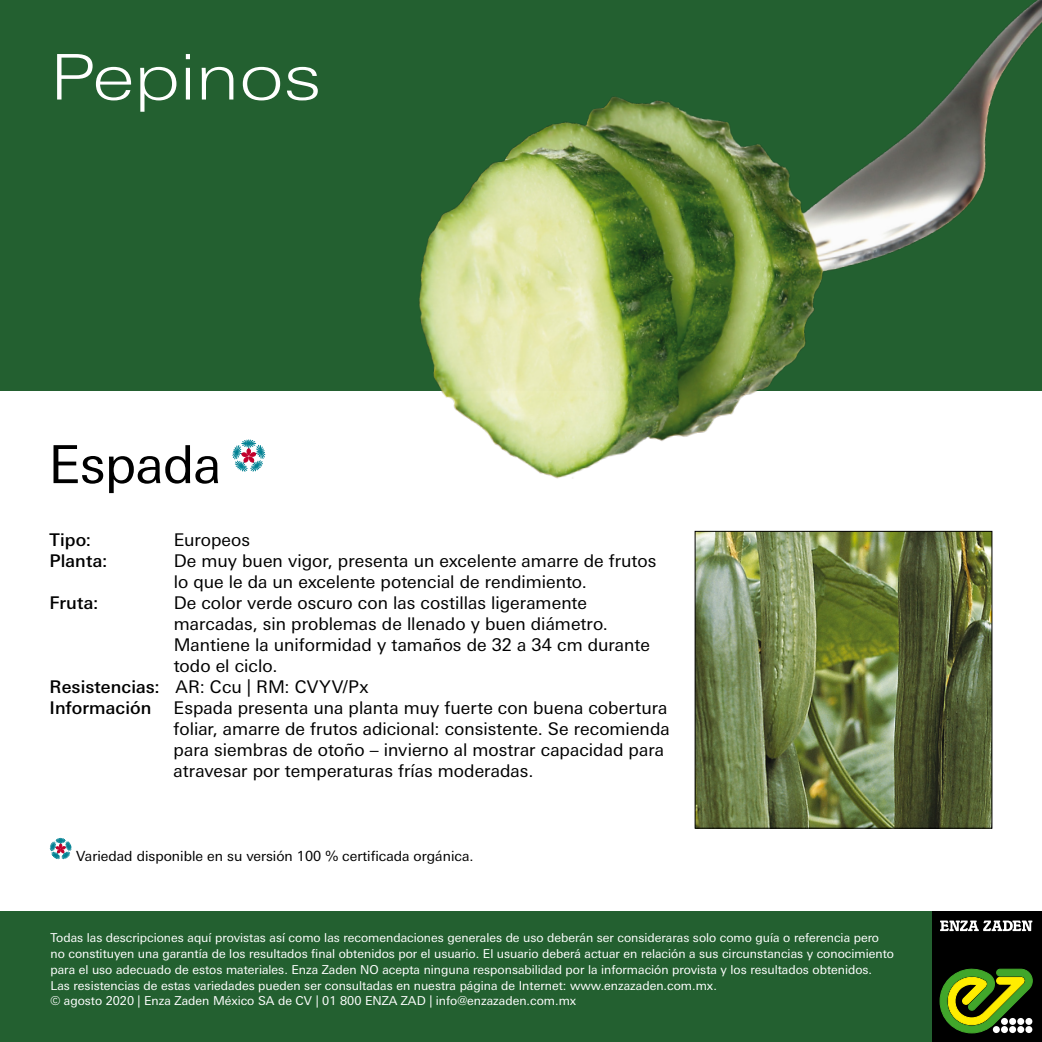
<style>
.page{position:relative;width:1042px;height:1042px;background:#fff}
.page>*{position:absolute;margin:0;border:0;box-sizing:border-box;transform-origin:0 0}
.t1{font:300 63px "Linotype Univers Extd";color:#fff}
.t2{font:52.5px "Linotype Univers Basic";letter-spacing:-.01em;color:#000}
.t3{font:17.5px/21px "Linotype Univers Basic";color:#000}
.t4{font:500 17.5px "Linotype Univers Basic";letter-spacing:.005em;color:#000}
.t5{font:14px "Linotype Univers Basic";color:#000}
.t6{font:12.25px/15.8px "Linotype Univers Basic";color:#fff}
.s1{font-weight:500}
</style>
<div class="page">
<div style="left:0;top:0;width:1042px;height:391px;background:#236030"></div>
<div style="left:0;top:912px;width:1042px;height:130px;background:#236030"></div>
<img style="left:696px;top:533px;width:294px;height:293px">
<div style="left:694px;top:531px;width:298px;height:297px;border:1px solid #000"></div>
<img style="left:419px;top:0;width:623px;height:479px">
<svg style="left:232px;top:439px;width:33px;height:33px"></svg>
<svg style="left:50px;top:838px;width:22px;height:21px"></svg>
<div style="left:932px;top:912px;width:109px;height:130px;background:#000"></div>
<svg style="left:939px;top:968px;width:93px;height:65px"></svg>
<svg style="left:940px;top:920px;width:92px;height:11px"></svg>
<h1 class="t1" style="left:50px;top:40px;width:272px">Pepinos</h1>
<h2 class="t2" style="left:48px;top:434px;width:175px">Espada</h2>
<h3 class="t4" style="left:50px;top:530px;width:43px">Tipo:</h3>
<h3 class="t3" style="left:174px;top:529px;width:78px">Europeos</h3>
<h3 class="t4" style="left:50px;top:551px;width:59px">Planta:</h3>
<h3 class="t3" style="left:174px;top:550px;width:484px">De muy buen vigor, presenta un excelente amarre de frutos lo que le da un excelente potencial de rendimiento.</h3>
<h3 class="t4" style="left:50px;top:593px;width:50px">Fruta:</h3>
<h3 class="t3" style="left:174px;top:592px;width:415px">De color verde oscuro con las costillas ligeramente</h3>
<h3 class="t3" style="left:174px;top:613px;width:436px">marcadas, sin problemas de llenado y buen diámetro.</h3>
<h3 class="t3" style="left:174px;top:634px;width:478px">Mantiene la uniformidad y tamaños de 32 a 34 cm durante</h3>
<h3 class="t3" style="left:174px;top:655px;width:105px">todo el ciclo.</h3>
<h3 class="t3" style="left:50px;top:676px;width:320px"><span class="s1">Resistencias:</span> AR: Ccu | RM: CVYV/Px</h3>
<h3 class="t4" style="left:50px;top:698px;width:103px">Información</h3>
<h3 class="t3" style="left:174px;top:697px;width:498px">Espada presenta una planta muy fuerte con buena cobertura foliar, amarre de frutos adicional: consistente. Se recomienda para siembras de otoño – invierno al mostrar capacidad para atravesar por temperaturas frías moderadas.</h3>
<p class="t5" style="left:76px;top:848px;width:399px">Variedad disponible en su versión 100 % certificada orgánica.</p>
<p class="t6" style="left:50px;top:930px;width:845px">Todas las descripciones aquí provistas así como las recomendaciones generales de uso deberán ser consideraras solo como guía o referencia pero no constituyen una garantía de los resultados final obtenidos por el usuario. El usuario deberá actuar en relación a sus circunstancias y conocimiento para el uso adecuado de estos materiales. Enza Zaden NO acepta ninguna responsabilidad por la información provista y los resultados obtenidos.<br>Las resistencias de estas variedades pueden ser consultadas en nuestra página de Internet: www.enzazaden.com.mx.<br>© agosto 2020 | Enza Zaden México SA de CV | 01 800 ENZA ZAD | info@enzazaden.com.mx</p>
</div>
